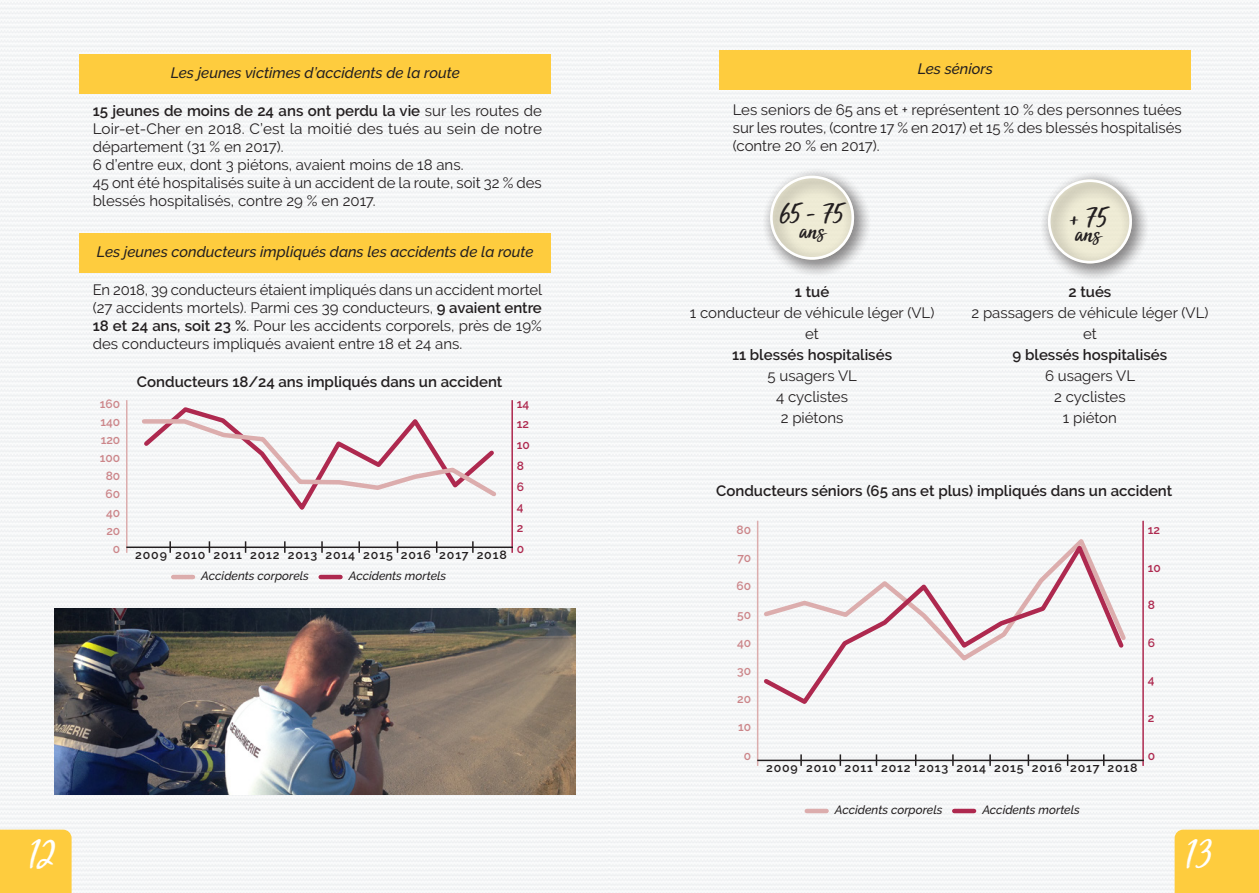
<style>
.page{position:relative;width:1259px;height:893px;background:#fff}
.page>*{position:absolute;margin:0;border:0;box-sizing:border-box;transform-origin:0 0}
.t1{font:35.85px "Sun Valley";color:#fff}
.t2{font:25.8px/18.8px "Sun Valley";color:#231f20;text-align:center}
.Style_de_paragraphe{font:15px/18px "Raleway";color:#231f20;text-align:justify}
.Style_de_paragraphe-2{font:600 15px "Raleway";color:#231f20}
.Style_de_paragraphe-3{font:italic 500 15px "Raleway";color:#231f20}
.Style_de_paragraphe-4{font:600 12px "Raleway";letter-spacing:.07em;color:#231f20}
.Style_de_paragraphe-5{font:italic 500 12px "Raleway";color:#231f20}
.Style_de_paragraphe-6{font:600 12px "Raleway";color:#cc868a}
.Style_de_paragraphe-7{font:600 12px "Raleway";color:#ae294f}
.s1{font-weight:600}
</style>
<div class="page">
<div style="left:0;top:0;width:609px;height:893px;background:#f5f6f7"></div>
<div style="left:609px;top:0;width:642px;height:893px;background:#f5f6f7"></div>
<div style="left:0;top:830px;width:72px;height:63px;background:#fecc3e"></div>
<div style="left:1174px;top:830px;width:85px;height:63px;background:#fecc3e"></div>
<div style="left:80px;top:54px;width:471px;height:39px;background:#fecc3e"></div>
<div style="left:80px;top:233px;width:471px;height:39px;background:#fecc3e"></div>
<svg style="left:140px;top:404px;width:360px;height:112px"></svg>
<hr style="left:126px;top:400px;width:1px;height:153px;background:#dcadad">
<hr style="left:511px;top:400px;width:2px;height:153px;background:#ae294f">
<svg style="left:321px;top:541px;width:2px;height:12px"></svg>
<svg style="left:358px;top:541px;width:2px;height:12px"></svg>
<svg style="left:169px;top:541px;width:2px;height:12px"></svg>
<hr style="left:126px;top:546px;width:387px;height:2px;background:#231f20">
<img style="left:54px;top:609px;width:521px;height:186px">
<hr style="left:173px;top:575px;width:20px;height:4px;background:#dcadad">
<hr style="left:321px;top:575px;width:19px;height:4px;background:#ae294f">
<div style="left:762px;top:167px;width:109px;height:110px;background:#231f20;opacity:.75"></div>
<div style="left:770px;top:176px;width:84px;height:84px;border:3px solid #fff;border-radius:50%"></div>
<div style="left:1039px;top:171px;width:110px;height:110px;background:#231f20;opacity:.75"></div>
<div style="left:1048px;top:179px;width:84px;height:84px;border:3px solid #fff;border-radius:50%"></div>
<div style="left:720px;top:50px;width:471px;height:39px;background:#fecc3e"></div>
<hr style="left:757px;top:521px;width:1px;height:245px;background:#dcadad">
<hr style="left:1142px;top:521px;width:1px;height:245px;background:#ae294f">
<svg style="left:1027px;top:754px;width:2px;height:12px"></svg>
<svg style="left:875px;top:754px;width:2px;height:12px"></svg>
<svg style="left:989px;top:754px;width:2px;height:12px"></svg>
<svg style="left:839px;top:754px;width:2px;height:12px"></svg>
<svg style="left:800px;top:754px;width:2px;height:12px"></svg>
<hr style="left:757px;top:760px;width:386px;height:1px;background:#231f20">
<hr style="left:807px;top:809px;width:19px;height:4px;background:#dcadad">
<hr style="left:954px;top:809px;width:20px;height:4px;background:#ae294f">
<div style="left:760px;top:534px;width:369px;height:130px;background:#f2f4f5"></div>
<svg style="left:760px;top:538px;width:367px;height:170px"></svg>
<p class="Style_de_paragraphe-3" style="left:171px;top:64px;width:290px">Les jeunes victimes d’accidents de la route</p>
<p class="Style_de_paragraphe" style="left:93px;top:102px;width:451px"><span class="s1">15 jeunes de moins de 24 ans ont perdu la vie</span> sur les routes de Loir-et-Cher en 2018. C’est la moitié des tués au sein de notre département (31 % en 2017).</p>
<p class="Style_de_paragraphe" style="left:93px;top:156px;width:372px">6 d’entre eux, dont 3 piétons, avaient moins de 18 ans.</p>
<p class="Style_de_paragraphe" style="left:93px;top:174px;width:450px">45 ont été hospitalisés suite à un accident de la route, soit 32 % des blessés hospitalisés, contre 29 % en 2017.</p>
<p class="Style_de_paragraphe-3" style="left:97px;top:243px;width:438px">Les jeunes conducteurs impliqués dans les accidents de la route</p>
<p class="Style_de_paragraphe" style="left:93px;top:281px;width:451px">En 2018, 39 conducteurs étaient impliqués dans un accident mortel (27 accidents mortels). Parmi ces 39 conducteurs, <span class="s1">9 avaient entre 18 et 24 ans, soit 23 %</span>. Pour les accidents corporels, près de 19% des conducteurs impliqués avaient entre 18 et 24 ans.</p>
<p class="Style_de_paragraphe-6" style="left:100px;top:396px;width:22px">160</p>
<p class="Style_de_paragraphe-6" style="left:100px;top:415px;width:21px">140</p>
<p class="Style_de_paragraphe-6" style="left:101px;top:433px;width:21px">120</p>
<p class="Style_de_paragraphe-6" style="left:100px;top:451px;width:22px">100</p>
<p class="Style_de_paragraphe-6" style="left:106px;top:469px;width:16px">80</p>
<p class="Style_de_paragraphe-6" style="left:106px;top:487px;width:16px">60</p>
<p class="Style_de_paragraphe-6" style="left:106px;top:505px;width:16px">40</p>
<p class="Style_de_paragraphe-6" style="left:106px;top:523px;width:15px">20</p>
<p class="Style_de_paragraphe-6" style="left:113px;top:542px;width:9px">0</p>
<p class="Style_de_paragraphe-2" style="left:137px;top:373px;width:367px">Conducteurs 18/24 ans impliqués dans un accident</p>
<p class="Style_de_paragraphe-4" style="left:135px;top:548px;width:373px">2009 2010 2011 2012 2013 2014 2015 2016 2017 2018</p>
<p class="Style_de_paragraphe-5" style="left:201px;top:569px;width:109px">Accidents corporels</p>
<p class="Style_de_paragraphe-5" style="left:349px;top:569px;width:99px">Accidents mortels</p>
<p class="Style_de_paragraphe-7" style="left:517px;top:396px;width:14px">14</p>
<p class="Style_de_paragraphe-7" style="left:517px;top:417px;width:14px">12</p>
<p class="Style_de_paragraphe-7" style="left:517px;top:438px;width:15px">10</p>
<p class="Style_de_paragraphe-7" style="left:517px;top:459px;width:9px">8</p>
<p class="Style_de_paragraphe-7" style="left:517px;top:479px;width:9px">6</p>
<p class="Style_de_paragraphe-7" style="left:517px;top:500px;width:8px">4</p>
<p class="Style_de_paragraphe-7" style="left:517px;top:521px;width:8px">2</p>
<p class="Style_de_paragraphe-7" style="left:517px;top:542px;width:9px">0</p>
<p class="Style_de_paragraphe-3" style="left:917px;top:60px;width:77px">Les séniors</p>
<p class="Style_de_paragraphe" style="left:733px;top:101px;width:451px">Les seniors de 65 ans et + représentent 10 % des personnes tuées sur les routes, (contre 17 % en 2017) et 15 % des blessés hospitalisés (contre 20 % en 2017).</p>
<p class="t2" style="left:780px;top:202px;width:65px">65 - 75 ans</p>
<p class="t2" style="left:1068px;top:206px;width:41px">+ 75</p>
<p class="t2" style="left:1075px;top:224px;width:28px">ans</p>
<p class="Style_de_paragraphe-2" style="left:795px;top:283px;width:36px">1 tué</p>
<p class="Style_de_paragraphe" style="left:690px;top:304px;width:246px">1 conducteur de véhicule léger (VL)</p>
<p class="Style_de_paragraphe" style="left:805px;top:325px;width:15px">et</p>
<p class="Style_de_paragraphe-2" style="left:732px;top:346px;width:162px">11 blessés hospitalisés</p>
<p class="Style_de_paragraphe" style="left:767px;top:367px;width:91px">5 usagers VL</p>
<p class="Style_de_paragraphe" style="left:776px;top:388px;width:73px">4 cyclistes</p>
<p class="Style_de_paragraphe" style="left:780px;top:409px;width:64px">2 piétons</p>
<p class="Style_de_paragraphe-2" style="left:1068px;top:283px;width:44px">2 tués</p>
<p class="Style_de_paragraphe" style="left:971px;top:304px;width:238px">2 passagers de véhicule léger (VL)</p>
<p class="Style_de_paragraphe" style="left:1083px;top:325px;width:15px">et</p>
<p class="Style_de_paragraphe-2" style="left:1012px;top:346px;width:156px">9 blessés hospitalisés</p>
<p class="Style_de_paragraphe" style="left:1045px;top:367px;width:92px">6 usagers VL</p>
<p class="Style_de_paragraphe" style="left:1054px;top:388px;width:73px">2 cyclistes</p>
<p class="Style_de_paragraphe" style="left:1063px;top:409px;width:56px">1 piéton</p>
<p class="Style_de_paragraphe-2" style="left:716px;top:482px;width:458px">Conducteurs séniors (65 ans et plus) impliqués dans un accident</p>
<p class="Style_de_paragraphe-6" style="left:736px;top:523px;width:16px">80</p>
<p class="Style_de_paragraphe-6" style="left:737px;top:551px;width:15px">70</p>
<p class="Style_de_paragraphe-6" style="left:736px;top:579px;width:16px">60</p>
<p class="Style_de_paragraphe-6" style="left:737px;top:607px;width:15px">50</p>
<p class="Style_de_paragraphe-6" style="left:737px;top:636px;width:16px">40</p>
<p class="Style_de_paragraphe-6" style="left:737px;top:664px;width:15px">30</p>
<p class="Style_de_paragraphe-6" style="left:737px;top:692px;width:15px">20</p>
<p class="Style_de_paragraphe-6" style="left:738px;top:720px;width:15px">10</p>
<p class="Style_de_paragraphe-6" style="left:744px;top:748px;width:9px">0</p>
<p class="Style_de_paragraphe-4" style="left:766px;top:761px;width:373px">2009 2010 2011 2012 2013 2014 2015 2016 2017 2018</p>
<p class="Style_de_paragraphe-7" style="left:1147px;top:523px;width:14px">12</p>
<p class="Style_de_paragraphe-7" style="left:1147px;top:560px;width:15px">10</p>
<p class="Style_de_paragraphe-7" style="left:1147px;top:598px;width:9px">8</p>
<p class="Style_de_paragraphe-7" style="left:1147px;top:636px;width:9px">6</p>
<p class="Style_de_paragraphe-7" style="left:1147px;top:673px;width:8px">4</p>
<p class="Style_de_paragraphe-7" style="left:1147px;top:711px;width:8px">2</p>
<p class="Style_de_paragraphe-7" style="left:1147px;top:748px;width:9px">0</p>
<p class="Style_de_paragraphe-5" style="left:835px;top:803px;width:109px">Accidents corporels</p>
<p class="Style_de_paragraphe-5" style="left:982px;top:803px;width:99px">Accidents mortels</p>
<h1 class="t1" style="left:29px;top:822px;width:26px">12</h1>
<h1 class="t1" style="left:1186px;top:822px;width:28px">13</h1>
</div>
